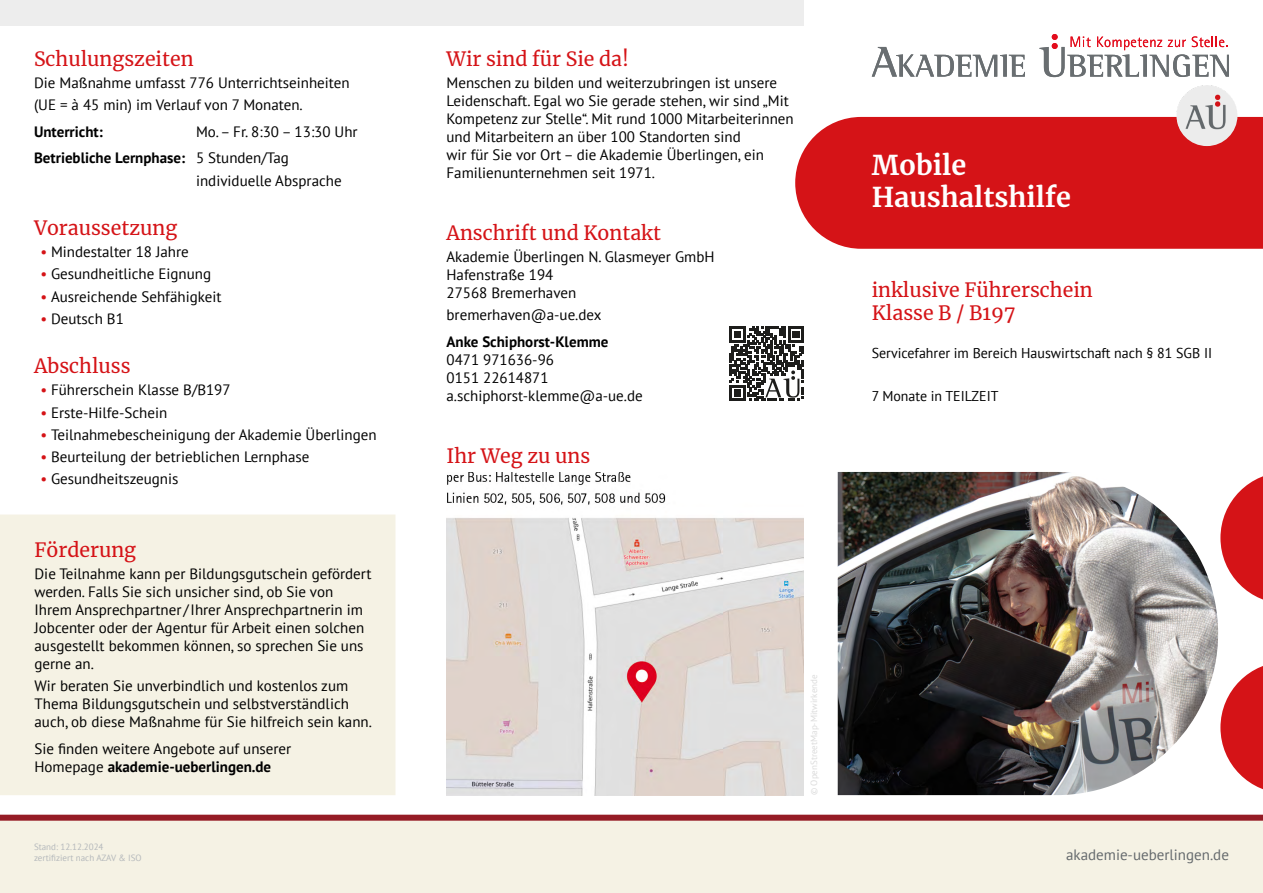
<style>
.page{position:relative;width:1263px;height:893px;background:#fff}
.page>*{position:absolute;margin:0;border:0;box-sizing:border-box;transform-origin:0 0}
.t1{font:700 27px/32.4px "Merriweather";color:#fff}
.t2{font:19.5px/23.4px "Merriweather";color:#d51317}
.t3{font:15px/18px "PT Sans";color:#000}
.t4{font:700 15px "PT Sans";color:#000}
.t5{font:15px "PT Sans";color:#64696c}
.t6{font:14.25px "PT Sans";color:#000}
.t7{font:9px/10.8px "PT Sans";color:#b4b8bb}
.t8{font:9px "PT Sans";color:#dadada}
.s1{font-weight:700}
.s2{color:#d51317}
</style>
<div class="page">
<svg style="left:0;top:815px;width:1263px;height:78px;background:#ede2d6"></svg>
<svg style="left:872px;top:47px;width:153px;height:30px"></svg>
<svg style="left:1039px;top:34px;width:190px;height:43px"></svg>
<div style="left:795px;top:117px;width:468px;height:132px;background:#d51317"></div>
<div style="left:0;top:0;width:804px;height:26px;background:#ededed"></div>
<img style="left:838px;top:472px;width:380px;height:323px">
<svg style="left:1220px;top:476px;width:43px;height:124px"></svg>
<svg style="left:1220px;top:666px;width:43px;height:124px"></svg>
<img style="left:446px;top:472px;width:358px;height:323px">
<img style="left:1176px;top:85px;width:61px;height:61px;border-radius:31px">
<div style="left:0;top:514px;width:395px;height:281px;background:#f5f2e4"></div>
<svg style="left:729px;top:327px;width:75px;height:74px"></svg>
<h2 class="t2" style="left:34px;top:47px;width:161px">Schulungszeiten</h2>
<p class="t3" style="left:34px;top:72px;width:317px;line-height:22.2px">Die Maßnahme umfasst 776 Unterrichtseinheiten (UE = à 45 min) im Verlauf von 7 Monaten.</p>
<p class="t4" style="left:34px;top:122px;width:70px">Unterricht:</p>
<p class="t3" style="left:34px;top:118px;width:325px;line-height:26.5px;text-indent:162px">Mo. – Fr. 8:30 – 13:30 Uhr<br><span class="s1">Betriebliche Lernphase:</span> 5 Stunden/Tag</p>
<p class="t3" style="left:196px;top:171px;width:147px">individuelle Absprache</p>
<h2 class="t2" style="left:34px;top:216px;width:145px">Voraussetzung</h2>
<p class="t3" style="left:40px;top:243px;width:150px"><span class="s2">•</span> Mindestalter 18 Jahre</p>
<p class="t3" style="left:40px;top:265px;width:172px"><span class="s2">•</span> Gesundheitliche Eignung</p>
<p class="t3" style="left:40px;top:287px;width:183px"><span class="s2">•</span> Ausreichende Sehfähigkeit</p>
<p class="t3" style="left:40px;top:309px;width:85px"><span class="s2">•</span> Deutsch B1</p>
<h2 class="t2" style="left:34px;top:354px;width:98px">Abschluss</h2>
<p class="t3" style="left:40px;top:381px;width:192px"><span class="s2">•</span> Führerschein Klasse B/B197</p>
<p class="t3" style="left:40px;top:403px;width:128px"><span class="s2">•</span> Erste-Hilfe-Schein</p>
<p class="t3" style="left:40px;top:425px;width:338px"><span class="s2">•</span> Teilnahmebescheinigung der Akademie Überlingen</p>
<p class="t3" style="left:40px;top:448px;width:271px"><span class="s2">•</span> Beurteilung der betrieblichen Lernphase</p>
<p class="t3" style="left:40px;top:470px;width:140px"><span class="s2">•</span> Gesundheitszeugnis</p>
<h2 class="t2" style="left:35px;top:538px;width:103px">Förderung</h2>
<p class="t3" style="left:35px;top:565px;width:338px">Die Teilnahme kann per Bildungsgutschein gefördert werden. Falls Sie sich unsicher sind, ob Sie von Ihrem Ansprechpartner/Ihrer Ansprechpartnerin im Jobcenter oder der Agentur für Arbeit einen solchen ausgestellt bekommen können, so sprechen Sie uns gerne an.</p>
<p class="t3" style="left:35px;top:677px;width:339px">Wir beraten Sie unverbindlich und kostenlos zum<br>Thema Bildungsgutschein und selbstverständlich auch, ob diese Maßnahme für Sie hilfreich sein kann.</p>
<p class="t3" style="left:35px;top:739px;width:258px">Sie finden weitere Angebote auf unserer<br>Homepage <span class="s1">akademie-ueberlingen.de</span></p>
<p class="t7" style="left:34px;top:841px;width:109px">Stand: 12.12.2024 zertifiziert nach AZAV &amp; ISO</p>
<h2 class="t2" style="left:446px;top:47px;width:184px">Wir sind für Sie da!</h2>
<p class="t3" style="left:446px;top:74px;width:349px">Menschen zu bilden und weiterzubringen ist unsere Leidenschaft. Egal wo Sie gerade stehen, wir sind „Mit Kompetenz zur Stelle“. Mit rund 1000 Mitarbeiterinnen und Mitarbeitern an über 100 Standorten sind<br>wir für Sie vor Ort – die Akademie Überlingen, ein Familienunternehmen seit 1971.</p>
<h2 class="t2" style="left:446px;top:220px;width:216px">Anschrift und Kontakt</h2>
<p class="t3" style="left:446px;top:247px;width:270px">Akademie Überlingen N. Glasmeyer GmbH<br>Hafenstraße 194<br>27568 Bremerhaven</p>
<p class="t3" style="left:446px;top:306px;width:157px">bremerhaven@a-ue.dex</p>
<p class="t4" style="left:446px;top:332px;width:163px">Anke Schiphorst-Klemme</p>
<p class="t3" style="left:446px;top:350px;width:198px">0471 971636-96<br>0151 22614871 a.schiphorst-klemme@a-ue.de</p>
<h2 class="t2" style="left:446px;top:443px;width:145px">Ihr Weg zu uns</h2>
<h1 class="t1" style="left:872px;top:148px;width:201px">Mobile<br>Haushaltshilfe</h1>
<h2 class="t2" style="left:872px;top:277px;width:223px">inklusive Führerschein<br>Klasse B / B197</h2>
<p class="t6" style="left:872px;top:344px;width:342px">Servicefahrer im Bereich Hauswirtschaft nach § 81 SGB II</p>
<p class="t6" style="left:872px;top:387px;width:128px">7 Monate in TEILZEIT</p>
<p class="t8" style="left:808px;top:795px;width:122px;rotate:-90deg">© OpenStreetMap-Mitwirkende</p>
<p class="t5" style="left:1066px;top:845px;width:164px">akademie-ueberlingen.de</p>
</div>
